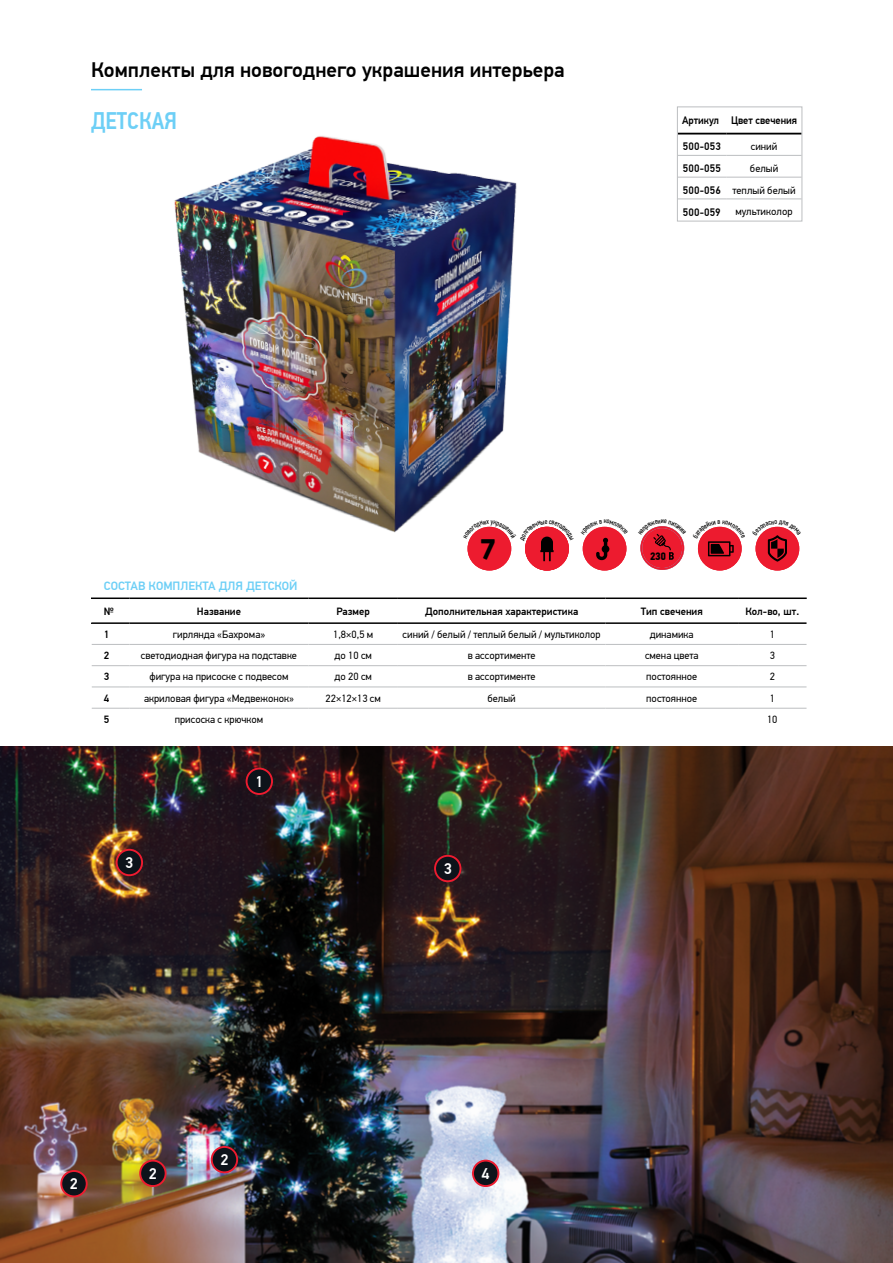
<style>
.page{position:relative;width:893px;height:1263px;background:#fff}
.page>*{position:absolute;margin:0;border:0;box-sizing:border-box;transform-origin:0 0}
.t1{font:700 29.55px "PF Square Sans Pro";color:#000;scale:.91 1}
.t2{font:500 24px "PF Din Text Cond Pro";color:#6dcff6}
.t3{font:500 21px "PF Din Text Pro";color:#000}
.t4{font:500 15.45px "PF Din Text Pro";color:#fff}
.t5{font:500 12px "PF Din Text Pro";color:#6dcff6}
.t6{font:500 10.8px "PF Din Text Pro";color:#000;scale:.95 1}
.t7{font:700 10.8px "PF Din Text Cond Pro";color:#000;scale:1.05 1}
.t8{font:10.5px/21.8px "PF Din Text Pro";color:#000}
.t9{font:500 10.5px "PF Din Text Pro";color:#000}
.s1{font-weight:500;font-size:10.8px}
.s2{font-size:10.8px}
</style>
<div class="page">
<hr style="left:91px;top:89px;width:51px;height:1px;background:#6dcff6">
<img style="left:174px;top:136px;width:378px;height:435px">
<hr style="left:91px;top:644px;width:38px;height:1px;background:#bcbec0">
<hr style="left:91px;top:665px;width:38px;height:1px;background:#bcbec0">
<hr style="left:91px;top:687px;width:38px;height:1px;background:#bcbec0">
<hr style="left:91px;top:708px;width:38px;height:1px;background:#bcbec0">
<hr style="left:605px;top:665px;width:133px;height:1px;background:#bcbec0">
<hr style="left:738px;top:665px;width:68px;height:1px;background:#bcbec0">
<hr style="left:605px;top:708px;width:133px;height:1px;background:#bcbec0">
<hr style="left:738px;top:708px;width:68px;height:1px;background:#bcbec0">
<hr style="left:129px;top:665px;width:180px;height:1px;background:#bcbec0">
<hr style="left:129px;top:708px;width:180px;height:1px;background:#bcbec0">
<hr style="left:309px;top:665px;width:89px;height:1px;background:#bcbec0">
<hr style="left:398px;top:665px;width:207px;height:1px;background:#bcbec0">
<hr style="left:309px;top:708px;width:89px;height:1px;background:#bcbec0">
<hr style="left:398px;top:708px;width:207px;height:1px;background:#bcbec0">
<hr style="left:91px;top:597px;width:38px;height:2px;background:#000">
<hr style="left:129px;top:597px;width:180px;height:2px;background:#000">
<hr style="left:309px;top:597px;width:89px;height:2px;background:#000">
<hr style="left:398px;top:597px;width:207px;height:2px;background:#000">
<hr style="left:605px;top:597px;width:133px;height:2px;background:#000">
<hr style="left:738px;top:597px;width:69px;height:2px;background:#000">
<hr style="left:129px;top:644px;width:180px;height:1px;background:#bcbec0">
<hr style="left:309px;top:644px;width:89px;height:1px;background:#bcbec0">
<hr style="left:398px;top:644px;width:207px;height:1px;background:#bcbec0">
<hr style="left:605px;top:644px;width:133px;height:1px;background:#bcbec0">
<hr style="left:738px;top:644px;width:68px;height:1px;background:#bcbec0">
<hr style="left:129px;top:687px;width:180px;height:1px;background:#bcbec0">
<hr style="left:309px;top:687px;width:89px;height:1px;background:#bcbec0">
<hr style="left:398px;top:687px;width:207px;height:1px;background:#bcbec0">
<hr style="left:605px;top:687px;width:133px;height:1px;background:#bcbec0">
<hr style="left:738px;top:687px;width:68px;height:1px;background:#bcbec0">
<hr style="left:91px;top:622px;width:38px;height:2px;background:#000">
<hr style="left:129px;top:622px;width:180px;height:2px;background:#000">
<hr style="left:309px;top:622px;width:89px;height:2px;background:#000">
<hr style="left:398px;top:622px;width:207px;height:2px;background:#000">
<hr style="left:605px;top:622px;width:133px;height:2px;background:#000">
<hr style="left:738px;top:622px;width:68px;height:2px;background:#000">
<img style="left:0;top:747px;width:893px;height:516px">
<hr style="left:678px;top:133px;width:49px;height:2px;background:#000">
<hr style="left:727px;top:133px;width:75px;height:2px;background:#000">
<hr style="left:678px;top:155px;width:49px;height:1px;background:#bcbec0">
<hr style="left:727px;top:155px;width:74px;height:1px;background:#bcbec0">
<hr style="left:678px;top:177px;width:49px;height:1px;background:#bcbec0">
<hr style="left:727px;top:177px;width:74px;height:1px;background:#bcbec0">
<hr style="left:678px;top:199px;width:49px;height:1px;background:#bcbec0">
<hr style="left:727px;top:199px;width:74px;height:1px;background:#bcbec0">
<div style="left:677px;top:107px;width:125px;height:114px;border:1px solid #bcbec0"></div>
<div style="left:247px;top:768px;width:25px;height:26px;background:#0d131a;border-radius:50%"></div>
<div style="left:246px;top:767px;width:27px;height:28px;border:2px solid #ed1b2f;border-radius:50%"></div>
<div style="left:117px;top:850px;width:25px;height:25px;background:#0d131a;border-radius:50%"></div>
<div style="left:116px;top:849px;width:27px;height:27px;border:2px solid #ed1b2f;border-radius:50%"></div>
<div style="left:435px;top:856px;width:25px;height:25px;background:#0d131a;border-radius:50%"></div>
<div style="left:434px;top:855px;width:27px;height:27px;border:2px solid #ed1b2f;border-radius:50%"></div>
<div style="left:473px;top:1160px;width:25px;height:26px;background:#0d131a;border-radius:50%"></div>
<div style="left:472px;top:1159px;width:27px;height:28px;border:2px solid #ed1b2f;border-radius:50%"></div>
<div style="left:212px;top:1147px;width:25px;height:25px;background:#0d131a;border-radius:50%"></div>
<div style="left:211px;top:1146px;width:27px;height:27px;border:2px solid #ed1b2f;border-radius:50%"></div>
<div style="left:140px;top:1160px;width:26px;height:26px;background:#0d131a;border-radius:50%"></div>
<div style="left:139px;top:1159px;width:28px;height:28px;border:2px solid #ed1b2f;border-radius:50%"></div>
<div style="left:61px;top:1171px;width:26px;height:25px;background:#0d131a;border-radius:50%"></div>
<div style="left:60px;top:1170px;width:28px;height:27px;border:2px solid #ed1b2f;border-radius:50%"></div>
<svg style="left:463px;top:520px;width:106px;height:50px"></svg>
<svg style="left:697px;top:526px;width:45px;height:45px"></svg>
<svg style="left:755px;top:526px;width:45px;height:45px"></svg>
<svg style="left:582px;top:526px;width:45px;height:44px"></svg>
<svg style="left:640px;top:526px;width:45px;height:44px"></svg>
<h3 class="t3" style="left:91px;top:57px;width:475px">Комплекты для новогоднего украшения интерьера</h3>
<h2 class="t2" style="left:91px;top:107px;width:88px">ДЕТСКАЯ</h2>
<p class="t6" style="left:682px;top:114px;width:123px">Артикул Цвет свечения</p>
<p class="t6" style="left:683px;top:140px;width:41px">500-053</p>
<p class="t8" style="left:751px;top:136px;width:28px">синий</p>
<p class="t6" style="left:683px;top:162px;width:41px">500-055</p>
<p class="t8" style="left:683px;top:157px;width:114px;text-indent:67px">белый<br><span class="s1">500-056</span> теплый белый</p>
<p class="t6" style="left:683px;top:205px;width:41px">500-059</p>
<p class="t8" style="left:736px;top:201px;width:59px">мультиколор</p>
<h1 class="t1" style="left:480px;top:531px;width:19px">7</h1>
<p class="t7" style="left:650px;top:550px;width:17px">230</p>
<p class="t5" style="left:104px;top:578px;width:195px">СОСТАВ КОМПЛЕКТА ДЛЯ ДЕТСКОЙ</p>
<p class="t9" style="left:104px;top:605px;width:12px">№</p>
<p class="t9" style="left:197px;top:605px;width:46px">Название</p>
<p class="t9" style="left:337px;top:605px;width:35px">Размер</p>
<p class="t9" style="left:425px;top:605px;width:155px">Дополнительная характеристика</p>
<p class="t9" style="left:641px;top:605px;width:64px">Тип свечения</p>
<p class="t9" style="left:745px;top:605px;width:55px">Кол-во, шт.</p>
<p class="t9" style="left:104px;top:628px;width:7px">1</p>
<p class="t8" style="left:173px;top:623px;width:94px">гирлянда «Бахрома»</p>
<p class="t8" style="left:333px;top:623px;width:42px">1,8×0,5 м</p>
<p class="t8" style="left:403px;top:623px;width:200px">синий / белый / теплый белый / <span class="s2">мультиколор</span></p>
<p class="t8" style="left:650px;top:623px;width:45px">динамика</p>
<p class="t8" style="left:770px;top:623px;width:7px">1</p>
<p class="t9" style="left:104px;top:649px;width:7px">2</p>
<p class="t8" style="left:141px;top:645px;width:158px">светодиодная фигура на подставке</p>
<p class="t8" style="left:335px;top:645px;width:39px">до 10 см</p>
<p class="t8" style="left:468px;top:645px;width:69px">в ассортименте</p>
<p class="t8" style="left:645px;top:645px;width:55px">смена цвета</p>
<p class="t8" style="left:770px;top:645px;width:7px">3</p>
<p class="t9" style="left:104px;top:670px;width:7px">3</p>
<p class="t8" style="left:149px;top:666px;width:141px">фигура на присоске с подвесом</p>
<p class="t8" style="left:335px;top:666px;width:39px">до 20 см</p>
<p class="t8" style="left:468px;top:666px;width:69px">в ассортименте</p>
<p class="t8" style="left:646px;top:666px;width:52px">постоянное</p>
<p class="t8" style="left:770px;top:666px;width:7px">2</p>
<p class="t9" style="left:104px;top:692px;width:7px">4</p>
<p class="t8" style="left:144px;top:687px;width:151px">акриловая фигура «Медвежонок»</p>
<p class="t8" style="left:326px;top:687px;width:57px">22×12×13 см</p>
<p class="t8" style="left:487px;top:687px;width:30px">белый</p>
<p class="t8" style="left:646px;top:687px;width:52px">постоянное</p>
<p class="t8" style="left:770px;top:687px;width:7px">1</p>
<p class="t9" style="left:104px;top:713px;width:7px">5</p>
<p class="t8" style="left:175px;top:708px;width:90px">присоска с крючком</p>
<p class="t8" style="left:767px;top:708px;width:12px">10</p>
<h3 class="t4" style="left:125px;top:853px;width:10px">3</h3>
<h3 class="t4" style="left:255px;top:772px;width:10px">1</h3>
<h3 class="t4" style="left:444px;top:859px;width:10px">3</h3>
<h3 class="t4" style="left:70px;top:1174px;width:10px">2</h3>
<h3 class="t4" style="left:149px;top:1164px;width:10px">2</h3>
<h3 class="t4" style="left:220px;top:1150px;width:10px">2</h3>
<h3 class="t4" style="left:482px;top:1164px;width:10px">4</h3>
</div>
